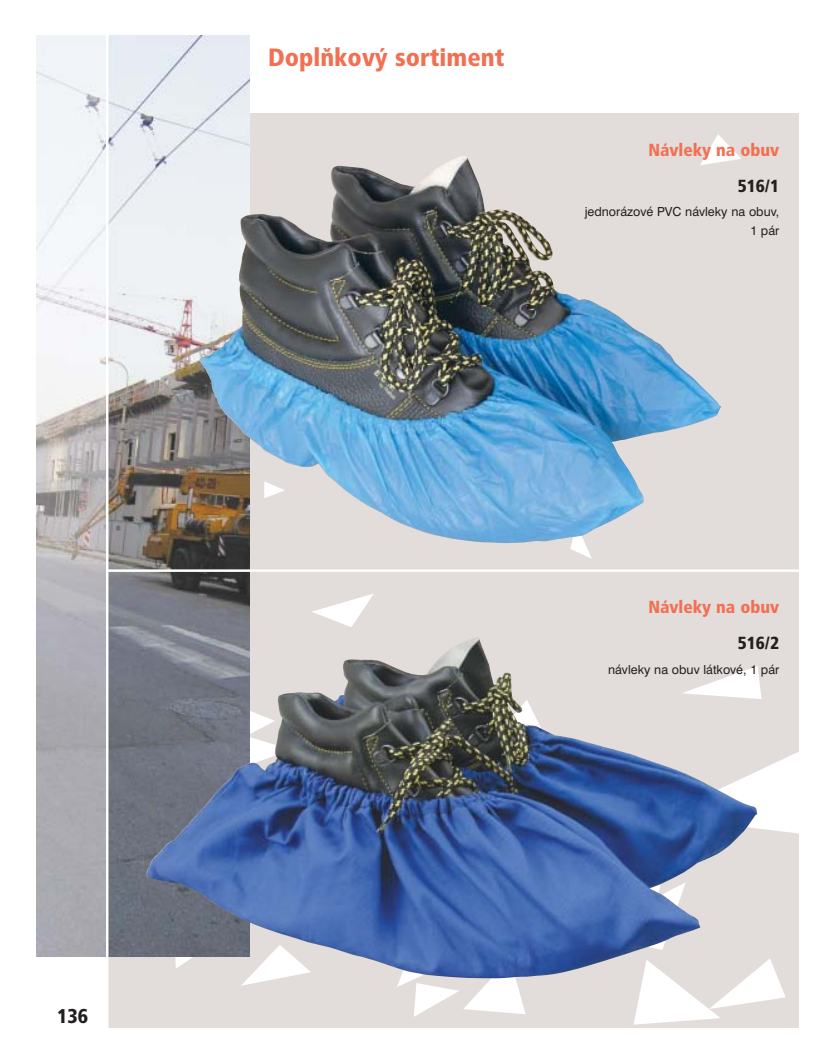
<style>
.page{position:relative;width:834px;height:1063px;background:#fff}
.page>*{position:absolute;margin:0;border:0;box-sizing:border-box;transform-origin:0 0}
.t1{font:900 25px "Frutiger Cond CE";color:#f36f52}
.t2{font:900 20px "Frutiger Cond CE";color:#231f1f}
.t3{font:900 17.5px "Frutiger Cond CE";color:#f36f52}
.t4{font:900 17.5px "Frutiger Cond CE";color:#231f1f}
.t5{font:12.5px/18.8px "Swiss CE";color:#231f1f;text-align:right}
</style>
<div class="page">
<img style="left:36px;top:35px;width:763px;height:993px">
<h2 class="t2" style="left:57px;top:1008px;width:33px">136</h2>
<h1 class="t1" style="left:268px;top:48px;width:238px">DoplÀkov˘ sortiment</h1>
<h3 class="t3" style="left:648px;top:144px;width:132px">Návleky na obuv</h3>
<h3 class="t4" style="left:738px;top:179px;width:43px">516/1</h3>
<p class="t5" style="left:585px;top:204px;width:196px">jednorázové PVC návleky na obuv,<br>1 pár</p>
<h3 class="t3" style="left:648px;top:601px;width:132px">Návleky na obuv</h3>
<h3 class="t4" style="left:738px;top:636px;width:43px">516/2</h3>
<p class="t5" style="left:608px;top:661px;width:173px">návleky na obuv látkové, 1 pár</p>
</div>
